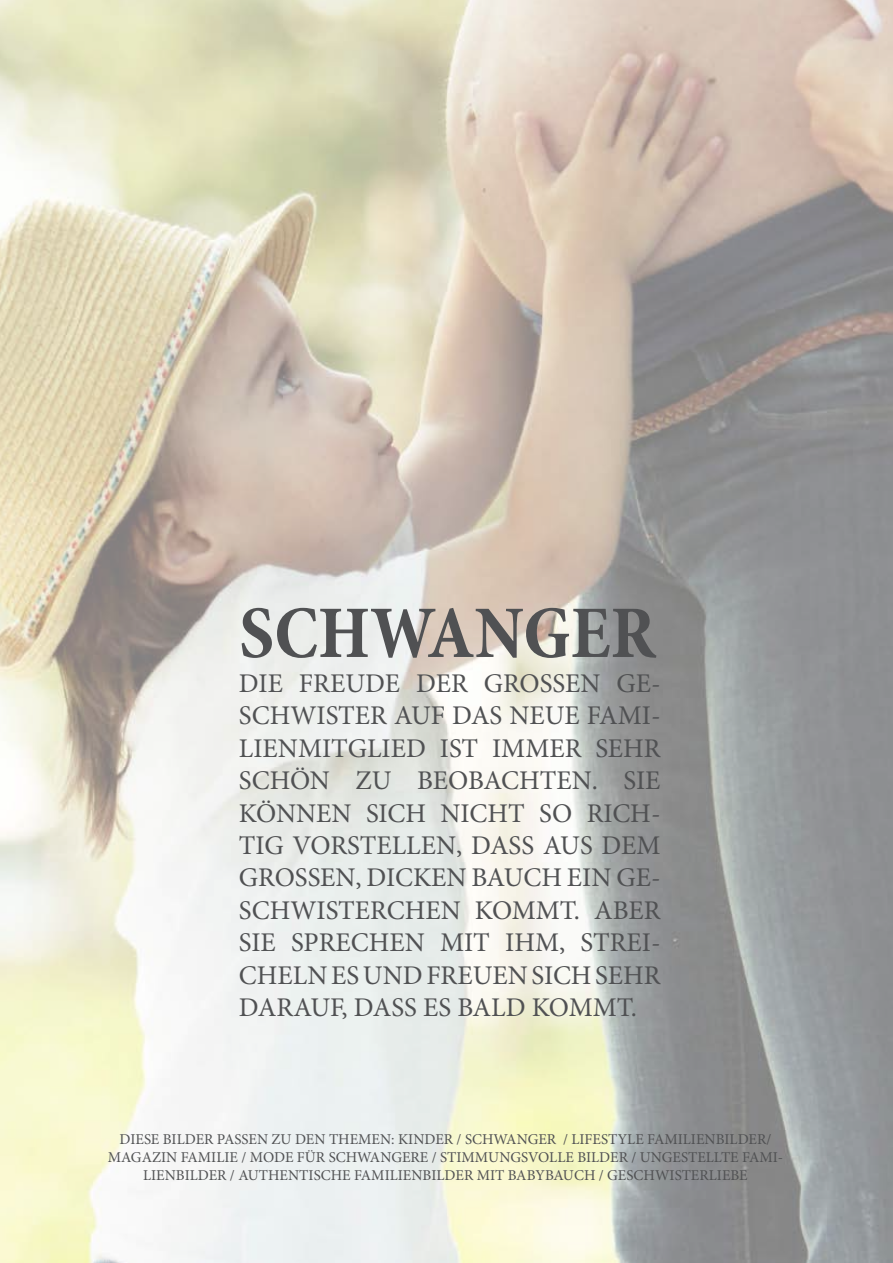
<style>
.page{position:relative;width:893px;height:1263px;background:#fff}
.page>*{position:absolute;margin:0;border:0;box-sizing:border-box;transform-origin:0 0}
.t1{font:700 condensed 75px "Minion Pro";color:#505153}
.t2{font:27px/32.4px "Minion Pro";color:#505153;text-align:justify}
.t3{font:15px/18px "Minion Pro";color:#505153;text-align:center}
</style>
<div class="page">
<img style="left:0;top:0;width:893px;height:1263px">
<p class="t1" style="left:239px;top:581px;width:419px">SCHWANGER</p>
<p class="t2" style="left:239px;top:667px;width:423px">DIE FREUDE DER GROSSEN GE-SCHWISTER AUF DAS NEUE FAMI-LIENMITGLIED IST IMMER SEHR SCHÖN ZU BEOBACHTEN. SIE KÖNNEN SICH NICHT SO RICH-TIG VORSTELLEN, DASS AUS DEM GROSSEN, DICKEN BAUCH EIN GE-SCHWISTERCHEN KOMMT. ABER SIE SPRECHEN MIT IHM, STREI-CHELN ES UND FREUEN SICH SEHR DARAUF, DASS ES BALD KOMMT.</p>
<p class="t3" style="left:108px;top:1130px;width:677px">DIESE BILDER PASSEN ZU DEN THEMEN: KINDER / SCHWANGER / LIFESTYLE FAMILIENBILDER/<br>MAGAZIN FAMILIE / MODE FÜR SCHWANGERE / STIMMUNGSVOLLE BILDER / UNGESTELLTE FAMI-<br>LIENBILDER / AUTHENTISCHE FAMILIENBILDER MIT BABYBAUCH / GESCHWISTERLIEBE</p>
</div>
